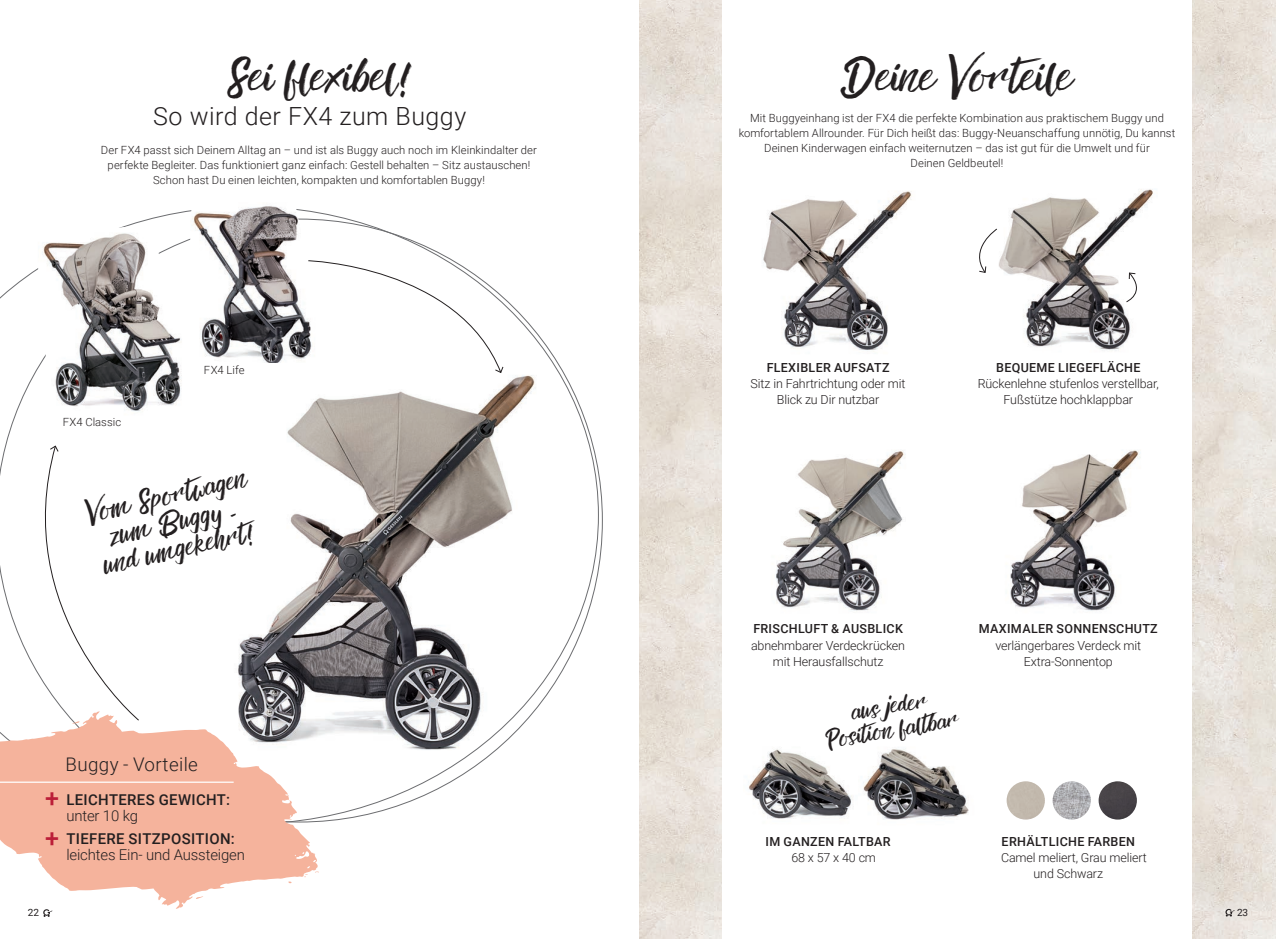
<style>
.page{position:relative;width:1276px;height:939px;background:#fff}
.page>*{position:absolute;margin:0;border:0;box-sizing:border-box;transform-origin:0 0}
.t1{font:40px "Rebel";color:#231f20}
.t2{font:300 25px "Roboto";letter-spacing:.02em;color:#231f20}
.t3{font:24.12px/27.1px "Rebel";color:#231f20;text-align:center}
.t4{font:21.12px/23.6px "Rebel";color:#231f20;text-align:center}
.t5{font:300 18.75px "Roboto";letter-spacing:.02em;color:#231f20}
.t6{font:300 14.88px/15.9px "Roboto";letter-spacing:-.01em;color:#231f20}
.t7{font:500 14.88px/16.2px "Roboto";letter-spacing:.025em;color:#231f20}
.t8{font:300 12.5px/16.2px "Roboto";letter-spacing:-.01em;color:#231f20;text-align:center}
.t9{font:500 12.5px "Roboto";letter-spacing:.025em;color:#231f20}
.t10{font:300 11.25px/15px "Roboto";letter-spacing:.005em;color:#231f20;text-align:center}
.t11{font:10px "Roboto";color:#231f20}
.s1{font-size:25px;color:#bb1e38}
.s2{font-weight:300}
.s3{font-weight:500;font-size:25px;color:#bb1e38}
.s4{font-weight:500}
</style>
<div class="page">
<svg style="left:43px;top:909px;width:10px;height:8px"></svg>
<img style="left:639px;top:0;width:637px;height:939px">
<div style="left:722px;top:0;width:469px;height:939px;background:#fff"></div>
<svg style="left:1225px;top:909px;width:9px;height:8px"></svg>
<svg style="left:0;top:210px;width:598px;height:612px"></svg>
<svg style="left:308px;top:260px;width:196px;height:113px"></svg>
<img style="left:776px;top:450px;width:130px;height:161px">
<img style="left:1010px;top:450px;width:130px;height:161px">
<img style="left:749px;top:749px;width:220px;height:71px">
<img style="left:999px;top:189px;width:154px;height:162px">
<svg style="left:979px;top:228px;width:18px;height:45px"></svg>
<svg style="left:1126px;top:272px;width:20px;height:30px"></svg>
<svg style="left:158px;top:729px;width:160px;height:180px"></svg>
<svg style="left:304px;top:874px;width:4px;height:3px"></svg>
<svg style="left:288px;top:881px;width:4px;height:3px"></svg>
<svg style="left:0;top:445px;width:239px;height:454px"></svg>
<img style="left:38px;top:224px;width:151px;height:197px">
<hr style="left:0;top:782px;width:234px;height:1px;background:#fff">
<img style="left:763px;top:191px;width:149px;height:161px">
<img style="left:1098px;top:781px;width:39px;height:39px;border-radius:19px">
<img style="left:1052px;top:781px;width:39px;height:39px;border-radius:19px">
<img style="left:1006px;top:781px;width:39px;height:39px;border-radius:19px">
<img style="left:190px;top:206px;width:125px;height:157px">
<h1 class="t1" style="left:228px;top:46px;width:184px">Sei flexibel!</h1>
<h1 class="t1" style="left:841px;top:46px;width:233px">Deine Vorteile</h1>
<h2 class="t2" style="left:153px;top:99px;width:314px">So wird der FX4 zum Buggy</h2>
<p class="t10" style="left:101px;top:142px;width:437px">Der FX4 passt sich Deinem Alltag an – und ist als Buggy auch noch im Kleinkindalter der perfekte Begleiter. Das funktioniert ganz einfach: Gestell behalten – Sitz austauschen!<br>Schon hast Du einen leichten, kompakten und komfortablen Buggy!</p>
<p class="t10" style="left:63px;top:414px;width:60px">FX4 Classic</p>
<p class="t10" style="left:204px;top:362px;width:42px">FX4 Life</p>
<h3 class="t3" style="left:84px;top:501px;width:165px;rotate:-13deg">Vom Sportwagen zum Buggy – und umgekehrt!</h3>
<h3 class="t5" style="left:66px;top:751px;width:134px">Buggy - Vorteile</h3>
<h3 class="t7" style="left:66px;top:791px;width:165px;text-indent:-21px"><span class="s1">+</span> LEICHTERES GEWICHT: <span class="s2">unter 10 kg</span></h3>
<h3 class="t6" style="left:66px;top:830px;width:180px;text-indent:-21px"><span class="s3">+</span> <span class="s4">TIEFERE SITZPOSITION: </span>leichtes Ein- und Aussteigen</h3>
<p class="t10" style="left:738px;top:110px;width:438px">Mit Buggyeinhang ist der FX4 die perfekte Kombination aus praktischem Buggy und komfortablem Allrounder. Für Dich heißt das: Buggy-Neuanschaffung unnötig, Du kannst Deinen Kinderwagen einfach weiternutzen – das ist gut für die Umwelt und für<br>Deinen Geldbeutel!</p>
<p class="t9" style="left:766px;top:359px;width:124px">FLEXIBLER AUFSATZ</p>
<p class="t8" style="left:750px;top:375px;width:156px">Sitz in Fahrtrichtung oder mit<br>Blick zu Dir nutzbar</p>
<p class="t9" style="left:996px;top:359px;width:146px">BEQUEME LIEGEFLÄCHE</p>
<p class="t8" style="left:977px;top:375px;width:183px">Rückenlehne stufenlos verstellbar,<br>Fußstütze hochklappbar</p>
<p class="t9" style="left:753px;top:620px;width:151px">FRISCHLUFT &amp; AUSBLICK</p>
<p class="t8" style="left:751px;top:637px;width:156px">abnehmbarer Verdeckrücken mit Herausfallschutz</p>
<h3 class="t4" style="left:823px;top:705px;width:133px;rotate:-9deg">aus jeder<br>Position faltbar</h3>
<p class="t9" style="left:979px;top:620px;width:180px">MAXIMALER SONNENSCHUTZ</p>
<p class="t8" style="left:995px;top:637px;width:147px">verlängerbares Verdeck mit<br>Extra-Sonnentop</p>
<p class="t9" style="left:765px;top:833px;width:127px">IM GANZEN FALTBAR</p>
<p class="t8" style="left:791px;top:849px;width:86px">68 x 57 x 40 cm</p>
<p class="t9" style="left:1001px;top:833px;width:135px">ERHÄLTLICHE FARBEN</p>
<p class="t8" style="left:1033px;top:849px;width:115px;text-align:left;text-indent:-32px">Camel meliert, Grau meliert und Schwarz</p>
<p class="t11" style="left:28px;top:906px;width:13px">22</p>
<p class="t11" style="left:1237px;top:906px;width:13px">23</p>
</div>
